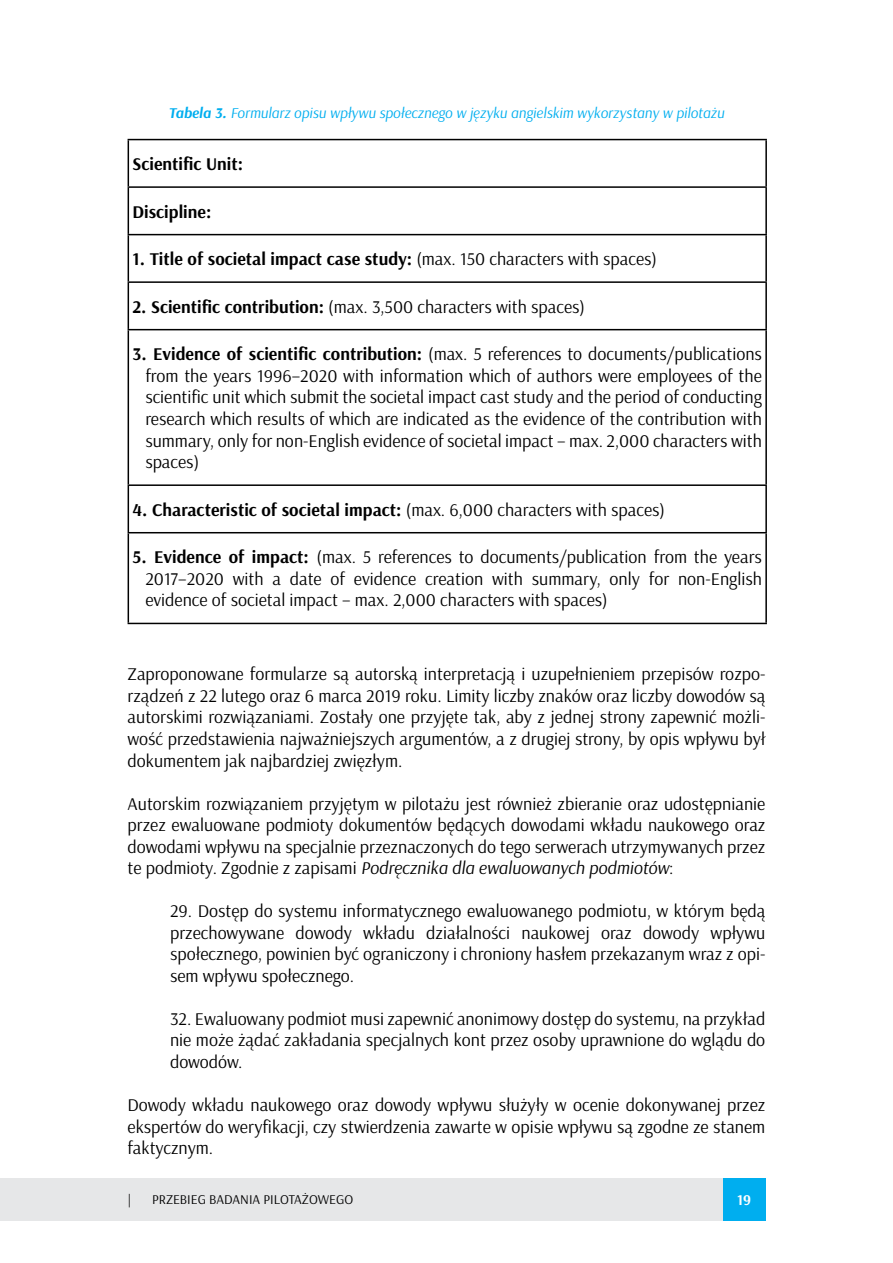
<style>
.page{position:relative;width:893px;height:1263px;background:#fff}
.page>*{position:absolute;margin:0;border:0;box-sizing:border-box;transform-origin:0 0}
.t1{font:18px/21.6px "Arsenal";color:#000;text-align:justify}
.t2{font:700 18px "Arsenal";color:#000}
.t3{font:italic 15px "Arsenal";color:#00aeef}
.t4{font:700 15px "Arsenal";color:#fff}
.t5{font:13.5px "Arsenal";color:#000}
.s1{font-weight:700}
.s2{font-weight:400}
.s3{font-style:italic}
</style>
<div class="page">
<div style="left:723px;top:1178px;width:42px;height:42px;background:#00aeef"></div>
<hr style="left:128px;top:139px;width:639px;height:1px;background:#000">
<hr style="left:128px;top:140px;width:1px;height:46px;background:#000">
<hr style="left:765px;top:140px;width:2px;height:46px;background:#000">
<hr style="left:128px;top:186px;width:639px;height:2px;background:#000">
<hr style="left:128px;top:188px;width:1px;height:46px;background:#000">
<hr style="left:765px;top:188px;width:2px;height:46px;background:#000">
<hr style="left:128px;top:234px;width:639px;height:1px;background:#000">
<hr style="left:128px;top:235px;width:1px;height:46px;background:#000">
<hr style="left:765px;top:235px;width:2px;height:46px;background:#000">
<hr style="left:128px;top:281px;width:639px;height:2px;background:#000">
<hr style="left:128px;top:283px;width:1px;height:46px;background:#000">
<hr style="left:765px;top:283px;width:2px;height:46px;background:#000">
<hr style="left:128px;top:329px;width:639px;height:1px;background:#000">
<hr style="left:128px;top:330px;width:1px;height:154px;background:#000">
<hr style="left:765px;top:330px;width:2px;height:154px;background:#000">
<hr style="left:128px;top:484px;width:639px;height:2px;background:#000">
<hr style="left:128px;top:486px;width:1px;height:46px;background:#000">
<hr style="left:765px;top:486px;width:2px;height:46px;background:#000">
<hr style="left:128px;top:532px;width:639px;height:1px;background:#000">
<hr style="left:128px;top:533px;width:1px;height:90px;background:#000">
<hr style="left:765px;top:533px;width:2px;height:90px;background:#000">
<hr style="left:128px;top:623px;width:639px;height:1px;background:#000">
<div style="left:0;top:1178px;width:723px;height:42px;background:#e6e7e8"></div>
<p class="t3" style="left:169px;top:103px;width:557px"><span class="s1">Tabela 3.</span> Formularz opisu wpływu społecznego w języku angielskim wykorzystany w pilotażu</p>
<p class="t2" style="left:133px;top:153px;width:112px">Scientific Unit:</p>
<p class="t2" style="left:133px;top:200px;width:80px">Discipline:</p>
<p class="t2" style="left:133px;top:248px;width:526px">1. Title of societal impact case study: <span class="s2">(max. 150 characters with spaces)</span></p>
<p class="t1" style="left:133px;top:296px;width:454px"><span class="s1">2. Scientific contribution:</span> (max. 3,500 characters with spaces)</p>
<p class="t1" style="left:145px;top:343px;width:618px;text-indent:-13px"><span class="s1">3. Evidence of scientific contribution:</span> (max. 5 references to documents/publications from the years 1996–2020 with information which of authors were employees of the scientific unit which submit the societal impact cast study and the period of conducting research which results of which are indicated as the evidence of the contribution with summary, only for non-English evidence of societal impact – max. 2,000 characters with spaces)</p>
<p class="t2" style="left:133px;top:498px;width:534px">4. Characteristic of societal impact: <span class="s2">(max. 6,000 characters with spaces)</span></p>
<p class="t1" style="left:145px;top:546px;width:618px;text-indent:-13px"><span class="s1">5. Evidence of impact:</span> (max. 5 references to documents/publication from the years 2017–2020 with a date of evidence creation with summary, only for non-English evidence of societal impact – max. 2,000 characters with spaces)</p>
<p class="t1" style="left:128px;top:663px;width:639px">Zaproponowane formularze są autorską interpretacją i uzupełnieniem przepisów rozpo&shy;rządzeń z 22 lutego oraz 6 marca 2019 roku. Limity liczby znaków oraz liczby dowodów są autorskimi rozwiązaniami. Zostały one przyjęte tak, aby z jednej strony zapewnić możli&shy;wość przedstawienia najważniejszych argumentów, a z drugiej strony, by opis wpływu był dokumentem jak najbardziej zwięzłym.</p>
<p class="t1" style="left:128px;top:793px;width:639px">Autorskim rozwiązaniem przyjętym w pilotażu jest również zbieranie oraz udostępnianie przez ewaluowane podmioty dokumentów będących dowodami wkładu naukowego oraz dowodami wpływu na specjalnie przeznaczonych do tego serwerach utrzymywanych przez te podmioty. Zgodnie z zapisami <span class="s3">Podręcznika dla ewaluowanych podmiotów</span>:</p>
<p class="t1" style="left:170px;top:900px;width:597px">29. Dostęp do systemu informatycznego ewaluowanego podmiotu, w którym będą przechowywane dowody wkładu działalności naukowej oraz dowody wpływu społecznego, powinien być ograniczony i chroniony hasłem przekazanym wraz z opi&shy;sem wpływu społecznego.</p>
<p class="t1" style="left:170px;top:1008px;width:597px">32. Ewaluowany podmiot musi zapewnić anonimowy dostęp do systemu, na przykład nie może żądać zakładania specjalnych kont przez osoby uprawnione do wglądu do dowodów.</p>
<p class="t1" style="left:128px;top:1094px;width:639px">Dowody wkładu naukowego oraz dowody wpływu służyły w ocenie dokonywanej przez ekspertów do weryfikacji, czy stwierdzenia zawarte w opisie wpływu są zgodne ze stanem faktycznym.</p>
<p class="t5" style="left:128px;top:1191px;width:5px">|</p>
<p class="t5" style="left:152px;top:1191px;width:203px">PRZEBIEG BADANIA PILOTAŻOWEGO</p>
<p class="t4" style="left:737px;top:1190px;width:15px">19</p>
</div>
